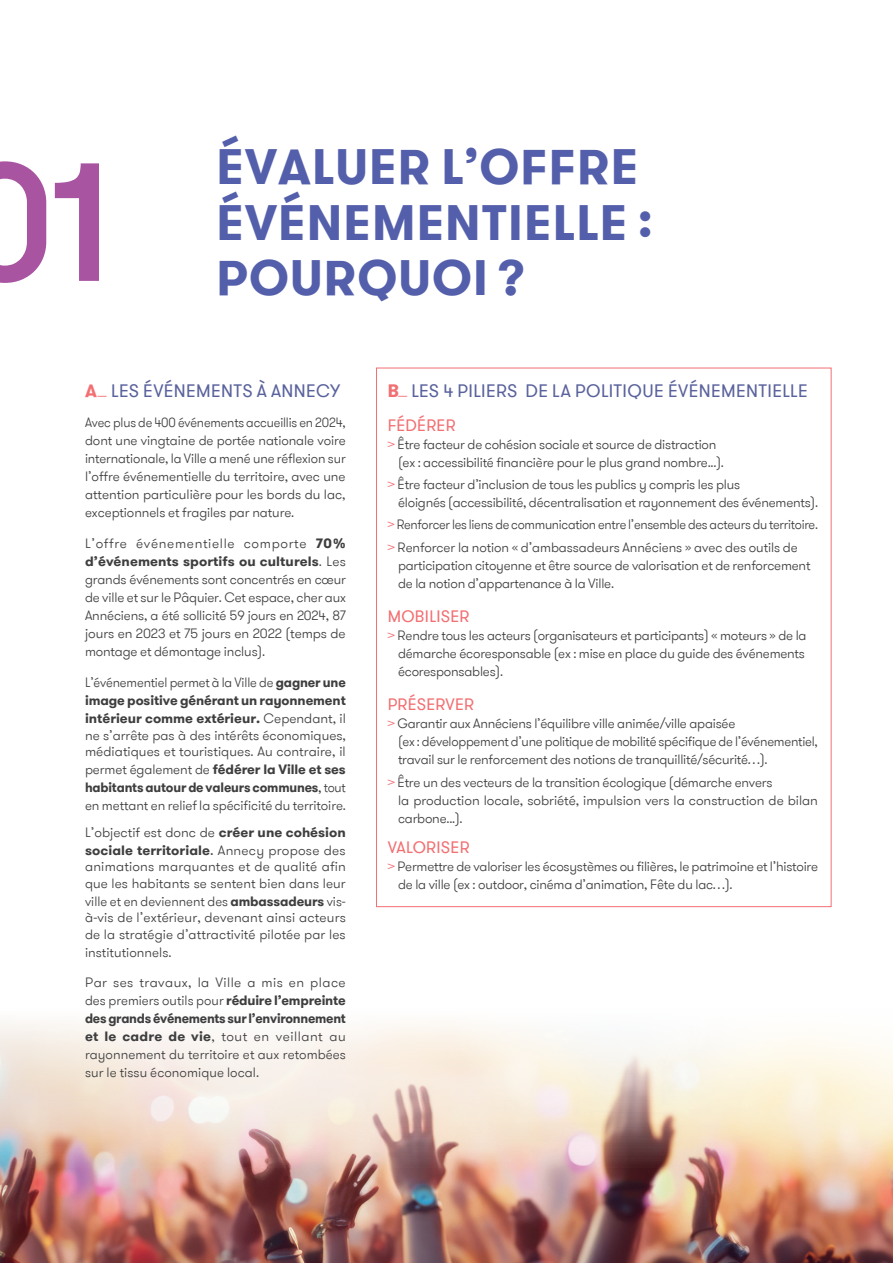
<style>
.page{position:relative;width:893px;height:1263px;background:#fff}
.page>*{position:absolute;margin:0;border:0;box-sizing:border-box;transform-origin:0 0}
.T1__120_100pt{font:500 167.85px "GT Walsheim Pro";color:#a854a1}
.T4{font:700 49.65px/55.5px "GT Walsheim Pro";letter-spacing:.02em;color:#545fab}
.T6{font:18px "GT Walsheim Pro";letter-spacing:.02em;color:#59629c}
.T6-2{font:16.5px "GT Walsheim Pro";letter-spacing:.015em;color:#f26f72}
.C2{font:300 13.5px/18px "GT Walsheim Pro";letter-spacing:-.015em;color:#3e3e3f}
.C2-2{font:300 13.5px/18px "GT Walsheim Pro";letter-spacing:-.015em;color:#3e3e3f;text-align:justify;scale:.95 1}
.C2-3{font:700 13.5px/18px "GT Walsheim Pro";letter-spacing:-.005em;color:#3e3e3f;text-align:justify}
.C2-4{font:300 13.5px/16.5px "GT Walsheim Pro";letter-spacing:.015em;color:#3e3e3f}
.C2-5{font:300 13.5px "GT Walsheim Pro";letter-spacing:-.015em;color:#3e3e3f;scale:.96 1}
.C2-6{font:300 13.5px "GT Walsheim Pro";letter-spacing:.03em;color:#3e3e3f}
.C2-7{font:300 13.5px "GT Walsheim Pro";letter-spacing:.005em;color:#3e3e3f}
.s1{font-weight:700;color:#f26f72}
.s2{font-weight:300;color:#f26f72}
.s3{font-weight:700}
.s4{font-weight:300}
.s5{font-weight:400}
.s6{color:#f26f72}
</style>
<div class="page">
<img style="left:0;top:707px;width:893px;height:556px">
<p class="T1__120_100pt" style="left:-44px;top:117px;width:156px">01</p>
<p class="T4" style="left:216px;top:140px;width:438px">ÉVALUER L’OFFRE<br>ÉVÉNEMENTIELLE :<br>POURQUOI ?</p>
<p class="T6" style="left:85px;top:379px;width:257px"><span class="s1">A</span><span class="s2">_</span> LES ÉVÉNEMENTS À ANNECY</p>
<p class="C2-2" style="left:85px;top:414px;width:276px">Avec plus de 400 événements accueillis en 2024, dont une vingtaine de portée nationale voire internationale, la Ville a mené une réflexion sur l’offre événementielle du territoire, avec une attention particulière pour les bords du lac, exceptionnels et fragiles par nature.</p>
<p class="C2" style="left:85px;top:535px;width:263px;text-align:justify">L’offre événementielle comporte <span class="s3">70% d’événements sportifs ou culturels</span>. Les grands événements sont concentrés en cœur de ville et sur le Pâquier. Cet espace, cher aux Annéciens, a été sollicité 59 jours en 2024, 87 jours en 2023 et 75 jours en 2022 (temps de montage et démontage inclus).</p>
<p class="C2-3" style="left:85px;top:673px;width:262px"><span class="s4">L’événementiel permet à la Ville de</span> gagner une image positive générant un rayonnement intérieur comme extérieur. <span class="s4">Cependant, il</span></p>
<p class="C2" style="left:85px;top:727px;width:262px;line-height:16.5px">ne s’arrête pas à des intérêts économiques, médiatiques et touristiques. Au contraire, il</p>
<p class="C2" style="left:85px;top:761px;width:262px;text-align:justify">permet également de <span class="s3">fédérer la Ville et ses habitants autour de valeurs communes</span><span class="s5">,</span> tout en mettant en relief la spécificité du territoire.</p>
<p class="C2" style="left:85px;top:823px;width:262px">L’objectif est donc de <span class="s3">créer une cohésion sociale territoriale</span><span class="s5">.</span> Annecy propose des</p>
<p class="C2-4" style="left:85px;top:858px;width:262px">animations marquantes et de qualité afin que les habitants se sentent bien dans leur</p>
<p class="C2" style="left:85px;top:893px;width:262px;line-height:16.5px;text-align:justify">ville et en deviennent des <span class="s3">ambassadeurs</span> vis&shy;à-vis de l’extérieur, devenant ainsi acteurs de la stratégie d’attractivité pilotée par les</p>
<p class="C2-7" style="left:85px;top:943px;width:88px">institutionnels.</p>
<p class="C2-6" style="left:85px;top:974px;width:262px">Par ses travaux, la Ville a mis en place</p>
<p class="C2" style="left:85px;top:992px;width:262px;text-align:justify">des premiers outils pour <span class="s3">réduire l’empreinte des grands événements sur l’environnement et le cadre de vie</span>, tout en veillant au rayonnement du territoire et aux retombées sur le tissu économique local.</p>
<p class="T6" style="left:388px;top:379px;width:422px"><span class="s1">B</span><span class="s2">_</span> LES 4 PILIERS DE LA POLITIQUE ÉVÉNEMENTIELLE</p>
<p class="T6-2" style="left:388px;top:415px;width:70px">FÉDÉRER</p>
<p class="C2" style="left:387px;top:436px;width:330px"><span class="s6">&gt;</span> Être facteur de cohésion sociale et source de distraction</p>
<p class="C2" style="left:398px;top:454px;width:327px">(ex : accessibilité financière pour le plus grand nombre...).</p>
<p class="C2" style="left:387px;top:476px;width:354px"><span class="s6">&gt;</span> Être facteur d’inclusion de tous les publics y compris les plus</p>
<p class="C2" style="left:398px;top:494px;width:422px">éloignés (accessibilité, décentralisation et rayonnement des événements).</p>
<p class="C2-5" style="left:387px;top:516px;width:450px"><span class="s6">&gt;</span> Renforcer les liens de communication entre l’ensemble des acteurs du territoire.</p>
<p class="C2" style="left:387px;top:538px;width:412px"><span class="s6">&gt;</span> Renforcer la notion « d’ambassadeurs Annéciens » avec des outils de</p>
<p class="C2" style="left:398px;top:556px;width:414px">participation citoyenne et être source de valorisation et de renforcement de la notion d’appartenance à la Ville.</p>
<p class="T6-2" style="left:388px;top:606px;width:83px">MOBILISER</p>
<p class="C2" style="left:387px;top:627px;width:421px"><span class="s6">&gt;</span> Rendre tous les acteurs (organisateurs et participants) « moteurs » de la</p>
<p class="C2" style="left:398px;top:645px;width:408px">démarche écoresponsable (ex : mise en place du guide des événements écoresponsables).</p>
<p class="T6-2" style="left:388px;top:694px;width:88px">PRÉSERVER</p>
<p class="C2" style="left:387px;top:715px;width:349px"><span class="s6">&gt;</span> Garantir aux Annéciens l’équilibre ville animée/ville apaisée</p>
<p class="C2" style="left:398px;top:733px;width:421px">(ex : développement d’une politique de mobilité spécifique de l’événementiel, travail sur le renforcement des notions de tranquillité/sécurité…).</p>
<p class="C2" style="left:387px;top:773px;width:386px"><span class="s6">&gt;</span> Être un des vecteurs de la transition écologique (démarche envers</p>
<p class="C2" style="left:398px;top:791px;width:421px">la production locale, sobriété, impulsion vers la construction de bilan carbone...).</p>
<p class="T6-2" style="left:388px;top:837px;width:83px">VALORISER</p>
<p class="C2" style="left:387px;top:858px;width:432px"><span class="s6">&gt;</span> Permettre de valoriser les écosystèmes ou filières, le patrimoine et l’histoire</p>
<p class="C2" style="left:398px;top:876px;width:336px">de la ville (ex : outdoor, cinéma d’animation, Fête du lac…).</p>
</div>
